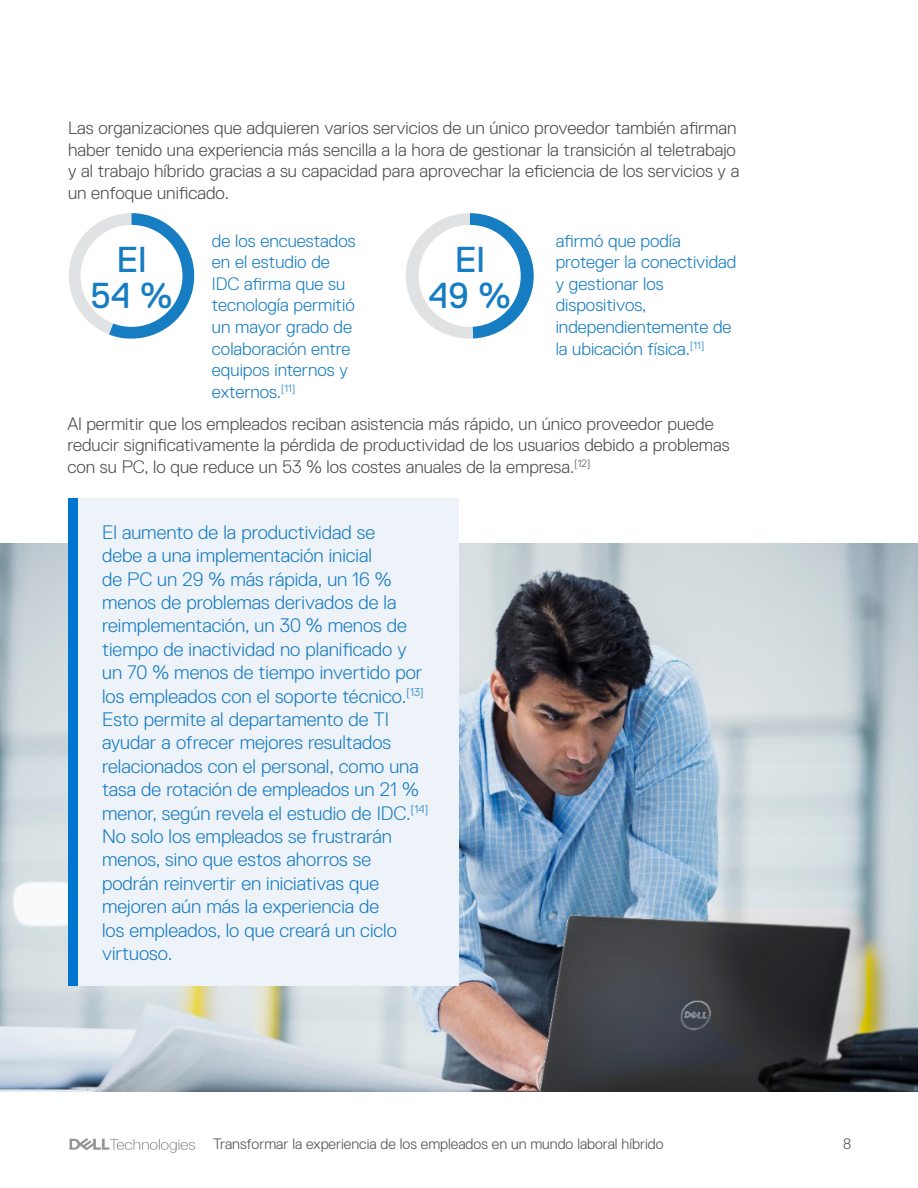
<style>
.page{position:relative;width:918px;height:1188px;background:#fff}
.page>*{position:absolute;margin:0;border:0;box-sizing:border-box;transform-origin:0 0}
.t1{font:36px/36px "Dell Replica";color:#177dc2;text-align:center}
.t2{font:300 19.5px/23.4px "Dell Replica";color:#177dc2}
.t3{font:300 18px/21.6px "Dell Replica";color:#4d4d4f}
.t4{font:300 18px/21.6px "Dell Replica";color:#177dc2}
.t5{font:300 15px "Dell Replica";color:#4d4d4f}
</style>
<div class="page">
<svg style="left:70px;top:1138px;width:125px;height:15px"></svg>
<img style="left:0;top:543px;width:918px;height:549px">
<div style="left:68px;top:498px;width:391px;height:488px;background:#eef2f9"></div>
<div style="left:68px;top:498px;width:10px;height:488px;background:#0075cf"></div>
<svg style="left:69px;top:213px;width:125px;height:126px"></svg>
<div style="left:80px;top:225px;width:102px;height:102px;background:#fff;border-radius:50%"></div>
<svg style="left:406px;top:213px;width:128px;height:126px"></svg>
<div style="left:419px;top:225px;width:102px;height:102px;background:#fff;border-radius:50%"></div>
<p class="t3" style="left:68px;top:117px;width:673px">Las organizaciones que adquieren varios servicios de un único proveedor también afirman haber tenido una experiencia más sencilla a la hora de gestionar la transición al teletrabajo y al trabajo híbrido gracias a su capacidad para aprovechar la eficiencia de los servicios y a un enfoque unificado.</p>
<p class="t4" style="left:212px;top:230px;width:145px">de los encuestados en el estudio de<br>IDC afirma que su tecnología permitió un mayor grado de colaboración entre equipos internos y externos.<sup>[11]</sup></p>
<p class="t4" style="left:556px;top:230px;width:182px">afirmó que podía proteger la conectividad y gestionar los dispositivos, independientemente de la ubicación física.<sup>[11]</sup></p>
<p class="t3" style="left:68px;top:413px;width:664px">Al permitir que los empleados reciban asistencia más rápido, un único proveedor puede reducir significativamente la pérdida de productividad de los usuarios debido a problemas con su PC, lo que reduce un 53 % los costes anuales de la empresa.<sup>[12]</sup></p>
<p class="t1" style="left:90px;top:242px;width:84px">El<br>54 %</p>
<p class="t1" style="left:429px;top:242px;width:84px">El<br>49 %</p>
<p class="t2" style="left:102px;top:520px;width:328px">El aumento de la productividad se<br>debe a una implementación inicial<br>de PC un 29 % más rápida, un 16 % menos de problemas derivados de la reimplementación, un 30 % menos de tiempo de inactividad no planificado y un 70 % menos de tiempo invertido por los empleados con el soporte técnico.<sup>[13] </sup>Esto permite al departamento de TI ayudar a ofrecer mejores resultados relacionados con el personal, como una tasa de rotación de empleados un 21 % menor, según revela el estudio de IDC.<sup>[14]</sup></p>
<p class="t2" style="left:102px;top:825px;width:296px">No solo los empleados se frustrarán menos, sino que estos ahorros se podrán reinvertir en iniciativas que mejoren aún más la experiencia de los empleados, lo que creará un ciclo virtuoso.</p>
<p class="t5" style="left:213px;top:1135px;width:452px">Transformar la experiencia de los empleados en un mundo laboral híbrido</p>
<p class="t5" style="left:843px;top:1135px;width:10px">8</p>
</div>
